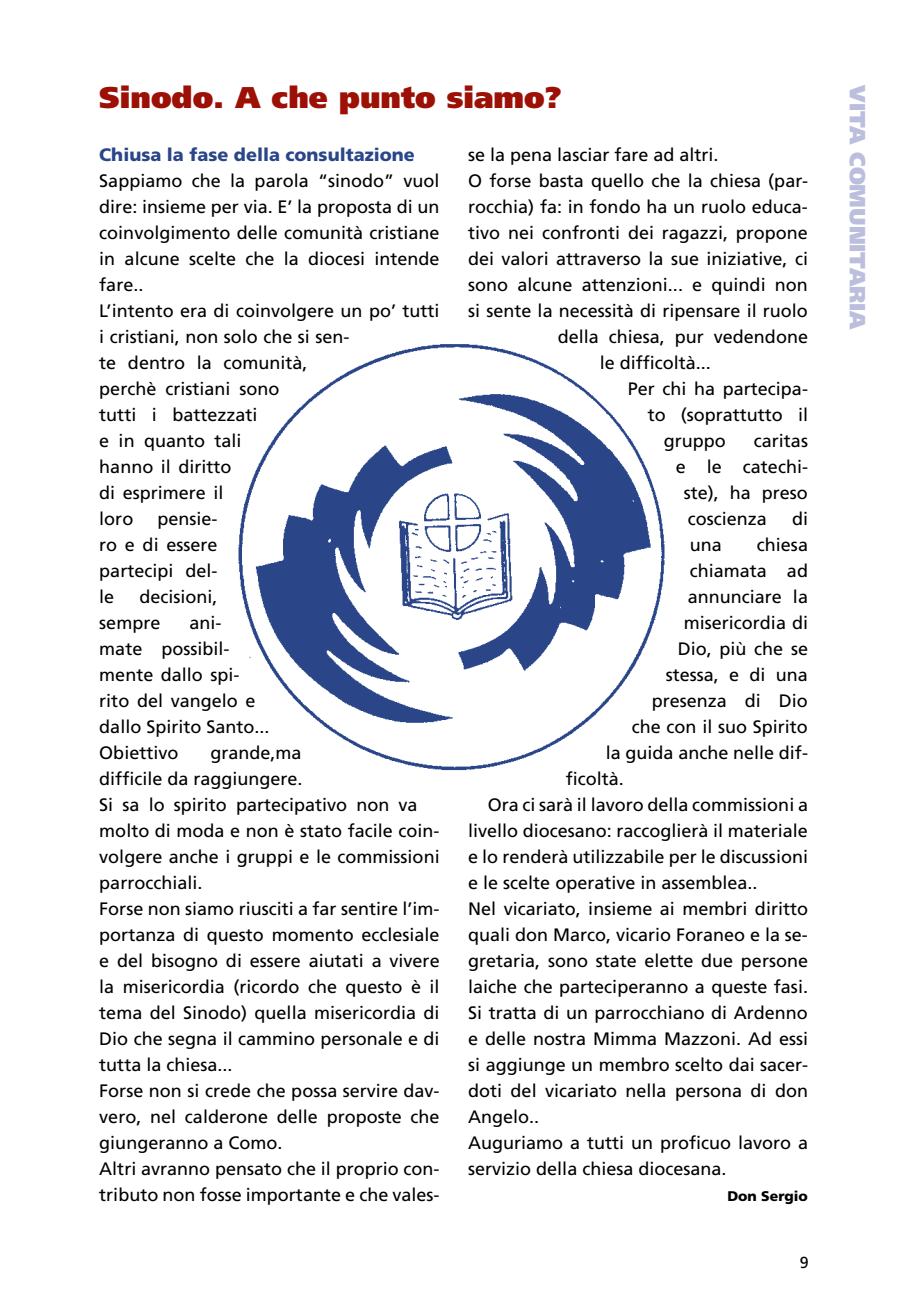
<style>
.page{position:relative;width:908px;height:1304px;background:#fff}
.page>*{position:absolute;margin:0;border:0;box-sizing:border-box;transform-origin:0 0}
.t1{font:900 30px "Frutiger";color:#9c1006}
.t2{font:900 22px "Frutiger";color:#bbbedc}
.t3{font:18px/26px "Frutiger";color:#000}
.t4{font:900 18px "Frutiger";color:#2a4689}
.t5{font:16px "Frutiger";color:#000}
.t6{font:900 14px "Frutiger";color:#000}
</style>
<div class="page">
<img style="left:217px;top:318px;width:473px;height:473px;border-radius:227px">
<h1 class="t1" style="left:99px;top:79px;width:464px">Sinodo. A che punto siamo?</h1>
<p class="t4" style="left:99px;top:144px;width:317px">Chiusa la fase della consultazione</p>
<p class="t3" style="left:99px;top:168px;width:342px">Sappiamo che la parola “sinodo” vuol dire: insieme per via. E’ la proposta di un coinvolgimento delle comunità cristiane in alcune scelte che la diocesi intende fare..<br>L’intento era di coinvolgere un po’ tutti i cristiani, non solo che si sen-<br>te dentro la comunità,<br>perchè cristiani sono<br>tutti i battezzati<br>e in quanto tali<br>hanno il diritto<br>di esprimere il<br>loro</p>
<p class="t3" style="left:468px;top:142px;width:252px">se la pena lasciar fare ad altri.</p>
<p class="t3" style="left:468px;top:168px;width:341px">O forse basta quello che la chiesa (par-</p>
<p class="t3" style="left:468px;top:194px;width:341px">rocchia) fa: in fondo ha un ruolo educa-</p>
<p class="t3" style="left:468px;top:220px;width:341px">tivo nei confronti dei ragazzi, propone</p>
<p class="t3" style="left:468px;top:246px;width:341px">dei valori attraverso la sue iniziative, ci</p>
<p class="t3" style="left:468px;top:272px;width:341px">sono alcune attenzioni... e quindi non</p>
<p class="t3" style="left:468px;top:298px;width:341px">si sente la necessità di ripensare il ruolo</p>
<p class="t3" style="left:557px;top:324px;width:252px">della chiesa, pur vedendone</p>
<p class="t3" style="left:599px;top:350px;width:113px">le difficoltà...</p>
<p class="t3" style="left:627px;top:376px;width:181px">Per chi ha partecipa-</p>
<p class="t3" style="left:647px;top:402px;width:162px">to (soprattutto il</p>
<p class="t3" style="left:663px;top:428px;width:63px">gruppo</p>
<p class="t3" style="left:753px;top:428px;width:56px">caritas</p>
<p class="t3" style="left:675px;top:454px;width:133px">e le catechi-</p>
<p class="t3" style="left:683px;top:480px;width:125px">ste), ha preso</p>
<p class="t3" style="left:687px;top:506px;width:81px">coscienza</p>
<p class="t3" style="left:791px;top:506px;width:18px">di</p>
<p class="t3" style="left:689px;top:532px;width:34px">una</p>
<p class="t3" style="left:756px;top:532px;width:53px">chiesa</p>
<p class="t3" style="left:689px;top:558px;width:120px">chiamata ad</p>
<p class="t3" style="left:687px;top:584px;width:122px">annunciare la</p>
<p class="t3" style="left:683px;top:610px;width:126px">misericordia di</p>
<p class="t3" style="left:677px;top:636px;width:132px">Dio, più che se</p>
<p class="t3" style="left:665px;top:662px;width:143px">stessa, e di una</p>
<p class="t3" style="left:651px;top:687px;width:157px">presenza di Dio</p>
<p class="t3" style="left:631px;top:713px;width:177px">che con il suo Spirito</p>
<p class="t3" style="left:605px;top:739px;width:203px">la guida anche nelle dif-</p>
<p class="t3" style="left:565px;top:765px;width:60px">ficoltà.</p>
<p class="t3" style="left:487px;top:791px;width:322px">Ora ci sarà il lavoro della commissioni a</p>
<p class="t3" style="left:468px;top:817px;width:341px">livello diocesano: raccoglierà il materiale</p>
<p class="t3" style="left:468px;top:843px;width:341px">e lo renderà utilizzabile per le discussioni</p>
<p class="t3" style="left:468px;top:869px;width:291px">e le scelte operative in assemblea..</p>
<p class="t3" style="left:468px;top:895px;width:341px">Nel vicariato, insieme ai membri diritto</p>
<p class="t3" style="left:468px;top:921px;width:341px">quali don Marco, vicario Foraneo e la se-</p>
<p class="t3" style="left:468px;top:947px;width:341px">gretaria, sono state elette due persone</p>
<p class="t3" style="left:468px;top:973px;width:341px">laiche che parteciperanno a queste fasi.</p>
<p class="t3" style="left:468px;top:999px;width:341px">Si tratta di un parrocchiano di Ardenno</p>
<p class="t3" style="left:468px;top:1025px;width:341px">e delle nostra M imma Mazzoni. Ad essi</p>
<p class="t3" style="left:468px;top:1051px;width:341px">si aggiunge un membro scelto dai sacer-</p>
<p class="t3" style="left:468px;top:1077px;width:341px">doti del vicariato nella persona di don</p>
<p class="t3" style="left:468px;top:1103px;width:73px">Angelo..</p>
<p class="t3" style="left:468px;top:1129px;width:341px">Auguriamo a tutti un proficuo lavoro a</p>
<p class="t3" style="left:468px;top:1155px;width:260px">servizio della chiesa diocesana.</p>
<p class="t6" style="left:727px;top:1188px;width:82px">Don Sergio</p>
<p class="t3" style="left:99px;top:506px;width:120px;text-align:justify;text-indent:58px">pensie&shy;ro e di essere partecipi del&shy;le</p>
<p class="t3" style="left:99px;top:584px;width:120px;text-indent:40px">decisioni, sempre</p>
<p class="t3" style="left:99px;top:610px;width:172px;text-indent:90px">ani-<br>mate possibil&shy;mente dallo spi&shy;rito del vangelo e dallo Spirito Santo...<br>Obiettivo</p>
<p class="t3" style="left:99px;top:740px;width:342px;text-indent:111px">grande,ma<br>difficile da raggiungere.<br>Si sa lo spirito partecipativo non va molto di moda e non è stato facile coin&shy;volgere anche i gruppi e le commissioni parrocchiali.<br>Forse non siamo riusciti a far sentire l’im&shy;portanza di questo momento ecclesiale e del bisogno di essere aiutati a vivere la misericordia (ricordo che questo è il tema del Sinodo) quella misericordia di Dio che segna il cammino personale e di tutta la chiesa...<br>Forse non si crede che possa servire dav&shy;vero, nel calderone delle proposte che giungeranno a Como.<br>Altri avranno pensato che il proprio con&shy;tributo non fosse importante e che vales-</p>
<p class="t5" style="left:799px;top:1253px;width:10px">9</p>
<p class="t2" style="left:870px;top:85px;width:247px;rotate:90deg">vita comunitaria</p>
</div>
